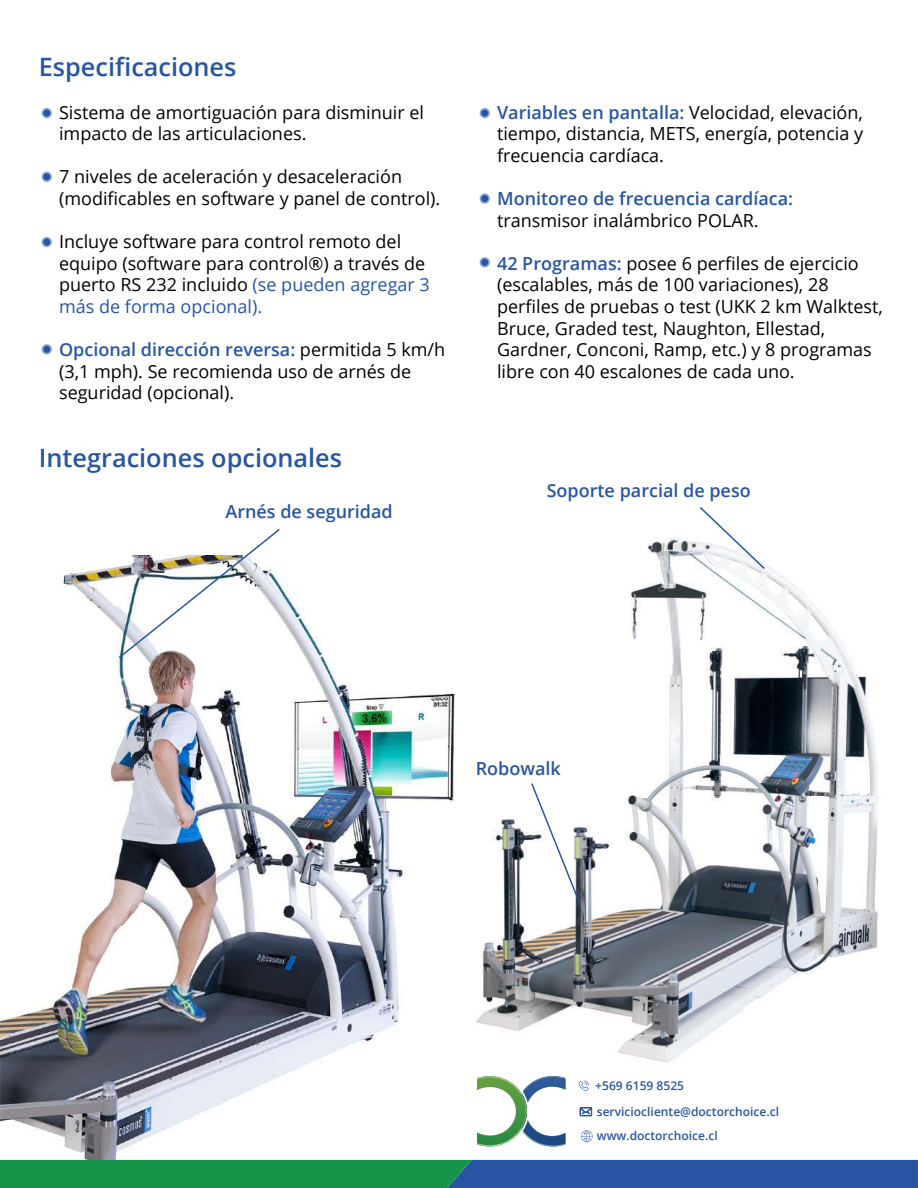
<style>
.page{position:relative;width:918px;height:1188px;background:#fff}
.page>*{position:absolute;margin:0;border:0;box-sizing:border-box;transform-origin:0 0}
.t1{font:600 25.35px "Open Sans";color:#2755a4}
.t2{font:18px/21.6px "Open Sans";color:#000}
.t3{font:600 18px "Open Sans";color:#2755a4}
.t4{font:600 12px/24.8px "Open Sans";color:#2956a2}
.s1{color:#2755a4}
.s2{font-weight:600;color:#2755a4}
</style>
<div class="page">
<img style="left:0;top:566px;width:605px;height:594px">
<svg style="left:0;top:1160px;width:918px;height:28px;background:#1e7576"></svg>
<svg style="left:117px;top:529px;width:164px;height:131px"></svg>
<div style="left:42px;top:109px;width:9px;height:8px;background:#2755a4;border-radius:50%"></div>
<div style="left:42px;top:108px;width:10px;height:10px;border:2px solid #8aa7d1;border-radius:50%"></div>
<div style="left:42px;top:173px;width:9px;height:8px;background:#2755a4;border-radius:50%"></div>
<div style="left:42px;top:172px;width:10px;height:10px;border:2px solid #8aa7d1;border-radius:50%"></div>
<div style="left:42px;top:238px;width:9px;height:8px;background:#2755a4;border-radius:50%"></div>
<div style="left:42px;top:237px;width:10px;height:10px;border:2px solid #8aa7d1;border-radius:50%"></div>
<div style="left:42px;top:345px;width:9px;height:9px;background:#2755a4;border-radius:50%"></div>
<div style="left:42px;top:344px;width:10px;height:10px;border:2px solid #8aa7d1;border-radius:50%"></div>
<div style="left:480px;top:109px;width:9px;height:8px;background:#2755a4;border-radius:50%"></div>
<div style="left:480px;top:108px;width:10px;height:10px;border:2px solid #8aa7d1;border-radius:50%"></div>
<div style="left:480px;top:194px;width:9px;height:9px;background:#2755a4;border-radius:50%"></div>
<div style="left:480px;top:193px;width:10px;height:11px;border:2px solid #8aa7d1;border-radius:50%"></div>
<div style="left:480px;top:258px;width:9px;height:9px;background:#2755a4;border-radius:50%"></div>
<div style="left:480px;top:257px;width:10px;height:10px;border:2px solid #8aa7d1;border-radius:50%"></div>
<img style="left:470px;top:537px;width:410px;height:535px">
<svg style="left:530px;top:782px;width:51px;height:122px"></svg>
<svg style="left:698px;top:507px;width:68px;height:64px"></svg>
<svg style="left:477px;top:1076px;width:88px;height:71px"></svg>
<svg style="left:580px;top:1107px;width:12px;height:9px"></svg>
<svg style="left:581px;top:1130px;width:12px;height:12px"></svg>
<svg style="left:579px;top:1080px;width:10px;height:11px"></svg>
<h1 class="t1" style="left:39px;top:49px;width:199px">Especificaciones</h1>
<p class="t2" style="left:59px;top:101px;width:367px">Sistema de amortiguación para disminuir el impacto de las articulaciones.</p>
<p class="t2" style="left:59px;top:166px;width:383px">7 niveles de aceleración y desaceleración (modificables en software y panel de control).</p>
<p class="t2" style="left:59px;top:230px;width:372px">Incluye software para control remoto del equipo (software para control®) a través de puerto RS 232 incluido <span class="s1">(se pueden agregar 3 más de forma opcional).</span></p>
<p class="t2" style="left:59px;top:338px;width:388px"><span class="s2">Opcional dirección reversa:</span> permitida 5 km/h (3,1 mph). Se recomienda uso de arnés de seguridad (opcional).</p>
<h1 class="t1" style="left:39px;top:441px;width:305px">Integraciones opcionales</h1>
<p class="t3" style="left:225px;top:500px;width:169px">Arnés de seguridad</p>
<p class="t2" style="left:497px;top:101px;width:368px;text-align:justify"><span class="s2">Variables en pantalla:</span> Velocidad, elevación, tiempo, distancia, METS, energía, potencia y frecuencia cardíaca.</p>
<p class="t3" style="left:497px;top:186px;width:298px">Monitoreo de frecuencia cardíaca:</p>
<p class="t2" style="left:497px;top:209px;width:263px">transmisor inalámbrico POLAR.</p>
<p class="t2" style="left:497px;top:252px;width:387px"><span class="s2">42 Programas:</span> posee 6 perfiles de ejercicio (escalables, más de 100 variaciones), 28 perfiles de pruebas o test (UKK 2 km Walktest, Bruce, Graded test, Naughton, Ellestad, Gardner, Conconi, Ramp, etc.) y 8 programas libre con 40 escalones de cada uno.</p>
<p class="t3" style="left:547px;top:478px;width:206px">Soporte parcial de peso</p>
<p class="t3" style="left:476px;top:756px;width:87px">Robowalk</p>
<p class="t4" style="left:595px;top:1073px;width:90px">+569 6159 8525</p>
<p class="t4" style="left:597px;top:1099px;width:184px">serviciocliente@doctorchoice.cl www.doctorchoice.cl</p>
</div>
